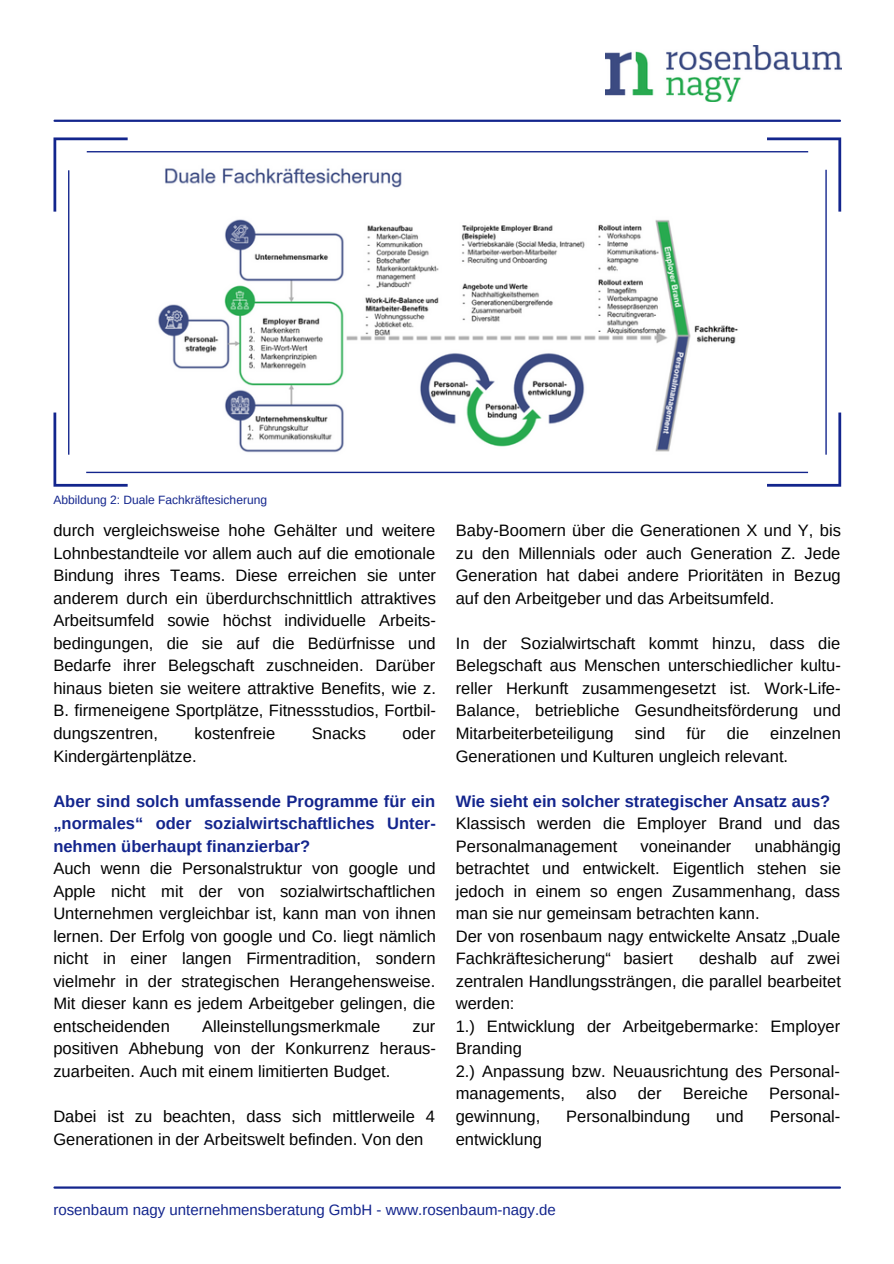
<style>
.page{position:relative;width:894px;height:1264px;background:#fff}
.page>*{position:absolute;margin:0;border:0;box-sizing:border-box;transform-origin:0 0}
.t1{font:16.5px/22.5px "Arimo";color:#000;text-align:justify}
.t2{font:700 16.5px/22.5px "Arimo";color:#13258d;text-align:justify}
.t3{font:15px "Arimo";color:#13258d}
.t4{font:12px "Arimo";color:#13258d}
</style>
<div class="page">
<hr style="left:55px;top:120px;width:784px;height:2px;background:#13258d">
<img style="left:605px;top:45px;width:236px;height:57px">
<hr style="left:54px;top:1186px;width:785px;height:2px;background:#13258d">
<svg style="left:53px;top:137px;width:787px;height:349px"></svg>
<img style="left:154px;top:160px;width:585px;height:297px">
<p class="t4" style="left:53px;top:493px;width:215px">Abbildung 2: Duale Fachkräftesicherung</p>
<p class="t1" style="left:53px;top:519px;width:384px">durch vergleichsweise hohe Gehälter und weitere Lohnbestandteile vor allem auch auf die emotionale Bindung ihres Teams. Diese erreichen sie unter anderem durch ein überdurchschnittlich attraktives Arbeitsumfeld sowie höchst individuelle Arbeits&shy;bedingungen, die sie auf die Bedürfnisse und Bedarfe ihrer Belegschaft zuschneiden. Darüber hinaus bieten sie weitere attraktive Benefits, wie z.<br>B. firmeneigene Sportplätze, Fitnessstudios, Fortbil&shy;dungszentren,</p>
<p class="t1" style="left:194px;top:722px;width:82px">kostenfreie</p>
<p class="t1" style="left:312px;top:722px;width:56px">Snacks</p>
<p class="t1" style="left:402px;top:722px;width:35px">oder</p>
<p class="t1" style="left:53px;top:744px;width:145px">Kindergärtenplätze.</p>
<p class="t2" style="left:53px;top:789px;width:384px">Aber sind solch umfassende Programme für ein „normales“ oder sozialwirtschaftliches Unter&shy;nehmen überhaupt finanzierbar?</p>
<p class="t1" style="left:53px;top:857px;width:384px">Auch wenn die Personalstruktur von google und Apple nicht mit der von sozialwirtschaftlichen Unternehmen vergleichbar ist, kann man von ihnen lernen. Der Erfolg von google und Co. liegt nämlich nicht in einer langen Firmentradition, sondern vielmehr in der strategischen Herangehensweise.<br>Mit dieser kann es jedem Arbeitgeber gelingen, die entscheidenden</p>
<p class="t1" style="left:202px;top:1014px;width:179px">Alleinstellungsmerkmale</p>
<p class="t1" style="left:53px;top:1014px;width:384px;text-indent:359px">zur positiven Abhebung von der Konkurrenz heraus&shy;zuarbeiten. Auch mit einem limitierten Budget.</p>
<p class="t1" style="left:53px;top:1104px;width:383px">Dabei ist zu beachten, dass sich mittlerweile 4<br>Generationen in der Arbeitswelt befinden. Von den</p>
<p class="t1" style="left:455px;top:519px;width:386px">Baby-Boomern über die Generationen X und Y, bis zu den Millennials oder auch Generation Z. Jede Generation hat dabei andere Prioritäten in Bezug auf den Arbeitgeber und das Arbeitsumfeld.</p>
<p class="t1" style="left:455px;top:632px;width:386px">In der Sozialwirtschaft kommt hinzu, dass die Belegschaft aus Menschen unterschiedlicher kultu&shy;reller Herkunft zusammengesetzt ist. Work-Life-Balance, betriebliche Gesundheitsförderung und Mitarbeiterbeteiligung</p>
<p class="t1" style="left:455px;top:722px;width:386px;text-indent:314px">einzelnen<br>Generationen und Kulturen ungleich relevant.</p>
<p class="t2" style="left:455px;top:789px;width:376px">Wie sieht ein solcher strategischer Ansatz aus?</p>
<p class="t1" style="left:455px;top:812px;width:386px">Klassisch werden die Employer Brand und das<br>Personalmanagement</p>
<p class="t1" style="left:634px;top:722px;width:32px">sind</p>
<p class="t1" style="left:686px;top:722px;width:21px">für</p>
<p class="t1" style="left:726px;top:722px;width:24px">die</p>
<p class="t1" style="left:455px;top:834px;width:386px;text-indent:299px">unabhängig betrachtet und entwickelt. Eigentlich stehen sie jedoch in einem so engen Zusammenhang, dass man sie nur gemeinsam betrachten kann.</p>
<p class="t1" style="left:455px;top:924px;width:386px">Der von rosenbaum nagy entwickelte Ansatz „Duale<br>Fachkräftesicherung“ basiert</p>
<p class="t1" style="left:640px;top:834px;width:92px">voneinander</p>
<p class="t1" style="left:455px;top:947px;width:386px;text-indent:243px">deshalb auf zwei zentralen Handlungssträngen, die parallel bearbeitet werden:</p>
<p class="t1" style="left:455px;top:1014px;width:386px">1.) Entwicklung der Arbeitgebermarke: Employer<br>Branding</p>
<p class="t1" style="left:455px;top:1059px;width:385px">2.) Anpassung bzw. Neuausrichtung des Personal&shy;managements,</p>
<p class="t1" style="left:586px;top:1082px;width:32px">also</p>
<p class="t1" style="left:637px;top:1082px;width:25px">der</p>
<p class="t1" style="left:682px;top:1082px;width:67px">Bereiche</p>
<p class="t1" style="left:769px;top:1082px;width:72px">Personal-</p>
<p class="t1" style="left:455px;top:1104px;width:86px">gewinnung,</p>
<p class="t1" style="left:566px;top:1104px;width:125px">Personalbindung</p>
<p class="t1" style="left:716px;top:1104px;width:29px">und</p>
<p class="t1" style="left:769px;top:1104px;width:72px">Personal-</p>
<p class="t1" style="left:455px;top:1127px;width:88px">entwicklung</p>
<p class="t3" style="left:53px;top:1201px;width:504px">rosenbaum nagy unternehmensberatung GmbH - www.rosenbaum-nagy.de</p>
</div>
